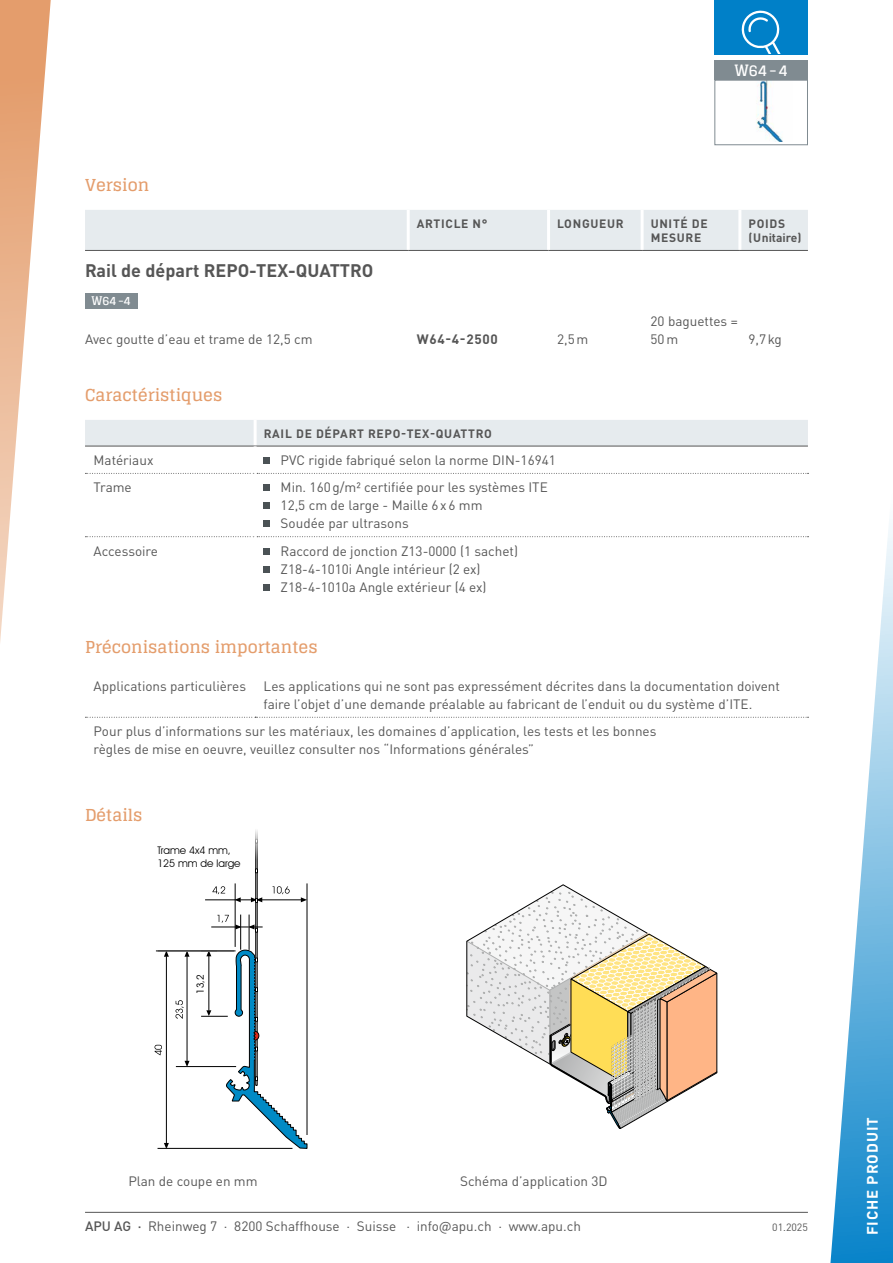
<style>
.page{position:relative;width:893px;height:1263px;background:#fff}
.page>*{position:absolute;margin:0;border:0;box-sizing:border-box;transform-origin:0 0}
.t1{font:700 18px "DIN Pro";color:#565656}
.t2{font:700 16.5px "Glegoo";color:#e49d6c}
.t3{font:700 15.6px "Glegoo";color:#fff}
.t4{font:700 15px "DIN Pro";letter-spacing:.06em;color:#fff}
.t5{font:13.5px/18px "DIN Pro";color:#565656}
.t6{font:700 13.5px "DIN Pro";letter-spacing:.05em;color:#565656}
.t7{font:700 12px/14.4px "DIN Pro";letter-spacing:.06em;color:#565656}
.t8{font:700 12px/14.4px "DIN Pro";color:#565656}
.t9{font:700 12px "Glegoo";color:#fff}
.t10{font:10.5px/12.6px "Avant Garde IT Cby BT";color:#000}
.t11{font:10.5px "DIN Pro";color:#565656}
.t12{font:9.6px "ITC Avant Garde Std";color:#000}
.s1{font-weight:500}
</style>
<div class="page">
<hr style="left:85px;top:1212px;width:723px;height:1px;background:#565656">
<svg style="left:830px;top:523px;width:63px;height:740px"></svg>
<svg style="left:0;top:0;width:51px;height:642px"></svg>
<div style="left:714px;top:0;width:94px;height:54px;background:#0080c8"></div>
<svg style="left:742px;top:11px;width:39px;height:43px"></svg>
<svg style="left:467px;top:885px;width:250px;height:244px"></svg>
<hr style="left:307px;top:883px;width:1px;height:252px;background:#000">
<svg style="left:154px;top:830px;width:153px;height:319px"></svg>
<img style="left:756px;top:82px;width:27px;height:60px">
<div style="left:714px;top:80px;width:94px;height:65px;border:1px solid #808b91"></div>
<div style="left:714px;top:60px;width:94px;height:20px;background:#808b91"></div>
<div style="left:85px;top:210px;width:723px;height:40px;background:#e6ebee"></div>
<hr style="left:407px;top:210px;width:3px;height:40px;background:#fff">
<hr style="left:547px;top:210px;width:3px;height:40px;background:#fff">
<hr style="left:641px;top:210px;width:3px;height:40px;background:#fff">
<hr style="left:738px;top:210px;width:3px;height:40px;background:#fff">
<hr style="left:85px;top:250px;width:323px;height:1px;background:#565656">
<hr style="left:408px;top:250px;width:141px;height:1px;background:#565656">
<hr style="left:549px;top:250px;width:93px;height:1px;background:#565656">
<hr style="left:642px;top:250px;width:98px;height:1px;background:#565656">
<hr style="left:740px;top:250px;width:68px;height:1px;background:#565656">
<div style="left:85px;top:293px;width:52px;height:15px;background:#808b91"></div>
<div style="left:85px;top:420px;width:723px;height:26px;background:#e6ebee"></div>
<hr style="left:254px;top:420px;width:3px;height:26px;background:#fff">
<svg style="left:85px;top:473px;width:723px;height:1px"></svg>
<svg style="left:85px;top:536px;width:723px;height:1px"></svg>
<hr style="left:85px;top:446px;width:170px;height:1px;background:#565656">
<hr style="left:255px;top:446px;width:553px;height:1px;background:#565656">
<hr style="left:254px;top:446px;width:3px;height:27px;background:#fff">
<hr style="left:254px;top:473px;width:3px;height:64px;background:#fff">
<div style="left:264px;top:457px;width:6px;height:7px;background:#4b5255"></div>
<svg style="left:264px;top:485px;width:6px;height:6px"></svg>
<svg style="left:264px;top:503px;width:6px;height:6px"></svg>
<svg style="left:264px;top:521px;width:6px;height:6px"></svg>
<svg style="left:264px;top:548px;width:6px;height:6px"></svg>
<svg style="left:264px;top:566px;width:6px;height:6px"></svg>
<svg style="left:264px;top:584px;width:6px;height:6px"></svg>
<svg style="left:85px;top:717px;width:723px;height:1px"></svg>
<div style="left:157px;top:846px;width:94px;height:30px;background:#fff"></div>
<p class="t2" style="left:85px;top:176px;width:66px">Version</p>
<p class="t3" style="left:734px;top:61px;width:55px">W64-4</p>
<p class="t7" style="left:417px;top:215px;width:72px">ARTICLE N°</p>
<p class="t7" style="left:557px;top:215px;width:68px">LONGUEUR</p>
<p class="t7" style="left:651px;top:215px;width:59px">UNITÉ DE<br>MESURE</p>
<p class="t8" style="left:748px;top:215px;width:55px">POIDS (Unitaire)</p>
<h1 class="t1" style="left:85px;top:255px;width:290px">Rail de départ REPO-TEX-QUATTRO</h1>
<p class="t9" style="left:91px;top:294px;width:41px">W64-4</p>
<p class="t5" style="left:85px;top:328px;width:229px">Avec goutte d’eau et trame de 12,5 cm</p>
<p class="t6" style="left:417px;top:327px;width:82px">W64-4-2500</p>
<p class="t5" style="left:557px;top:328px;width:33px">2,5m</p>
<p class="t2" style="left:85px;top:386px;width:139px">Caractéristiques</p>
<p class="t7" style="left:264px;top:425px;width:230px">RAIL DE DÉPART REPO-TEX-QUATTRO</p>
<p class="t5" style="left:94px;top:450px;width:61px">Matériaux</p>
<p class="t5" style="left:281px;top:450px;width:277px">PVC rigide fabriqué selon la norme DIN-16941</p>
<p class="t5" style="left:94px;top:477px;width:40px">Trame</p>
<p class="t5" style="left:281px;top:477px;width:269px">Min. 160g/m² certifiée pour les systèmes ITE<br>12,5 cm de large - Maille 6x6 mm<br>Soudée par ultrasons</p>
<p class="t5" style="left:94px;top:540px;width:66px">Accessoire</p>
<p class="t5" style="left:281px;top:540px;width:239px">Raccord de jonction Z13-0000 (1 sachet)<br>Z18-4-1010i Angle intérieur (2 ex)<br>Z18-4-1010a Angle extérieur (4 ex)</p>
<p class="t5" style="left:651px;top:310px;width:89px">20 baguettes =<br>50m</p>
<p class="t5" style="left:748px;top:328px;width:35px">9,7kg</p>
<p class="t2" style="left:85px;top:638px;width:234px">Préconisations importantes</p>
<p class="t5" style="left:94px;top:675px;width:154px">Applications particulières</p>
<p class="t5" style="left:264px;top:675px;width:518px">Les applications qui ne sont pas expressément décrites dans la documentation doivent faire l’objet d’une demande préalable au fabricant de l’enduit ou du système d’ITE.</p>
<p class="t5" style="left:94px;top:721px;width:564px">Pour plus d’informations sur les matériaux, les domaines d’application, les tests et les bonnes règles de mise en oeuvre, veuillez consulter nos “Informations générales”</p>
<p class="t2" style="left:85px;top:806px;width:59px">Détails</p>
<p class="t10" style="left:157px;top:844px;width:85px">Trame 4x4 mm,<br>125 mm de large</p>
<p class="t12" style="left:195px;top:994px;width:21px;rotate:-90deg">13,2</p>
<p class="t5" style="left:128px;top:1171px;width:131px">Plan de coupe en mm</p>
<p class="t5" style="left:460px;top:1171px;width:149px">Schéma d’application 3D</p>
<p class="t5" style="left:85px;top:1215px;width:497px"><span class="s1">APU AG ·</span> Rheinweg 7 · 8200 Schaffhouse · Suisse · info@apu.ch · www.apu.ch</p>
<p class="t11" style="left:772px;top:1219px;width:37px">01.2025</p>
<p class="t4" style="left:860px;top:1235px;width:119px;rotate:-90deg">FICHE PRODUIT</p>
</div>
